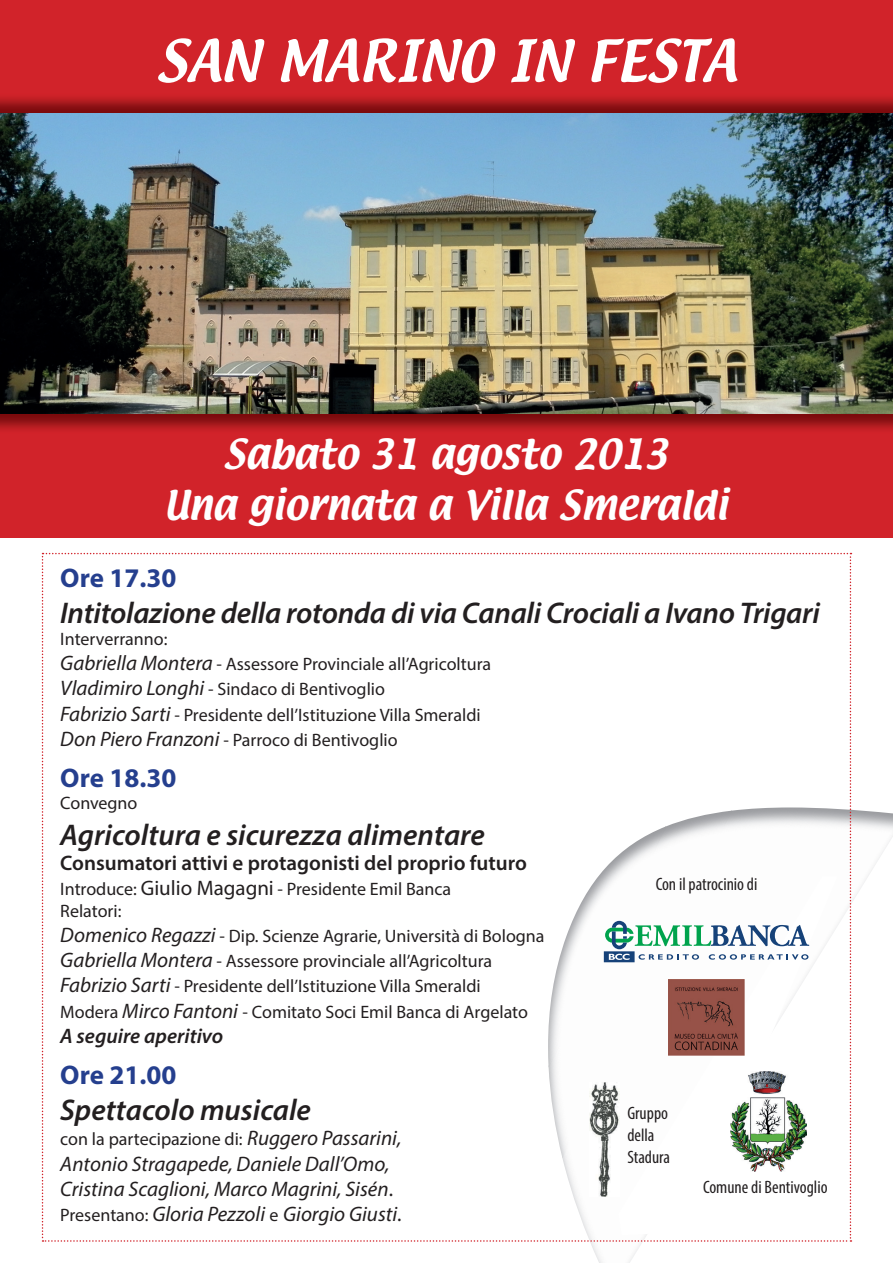
<style>
.page{position:relative;width:893px;height:1263px;background:#fff}
.page>*{position:absolute;margin:0;border:0;box-sizing:border-box;transform-origin:0 0}
.t1{font:51px "Textile";color:#fff}
.t2{font:36px/51px "Textile";color:#fff;text-align:center}
.t3{font:italic 600 30px "Myriad Pro";letter-spacing:-.01em;color:#231f20}
.t4{font:700 27px "Myriad Pro";color:#253f8e}
.t5{font:italic 21px/25.2px "Myriad Pro";color:#231f20}
.t6{font:600 21px "Myriad Pro";color:#231f20}
.t7{font:italic 600 21px "Myriad Pro";color:#231f20}
.t8{font:18px/25.2px "Myriad Pro";color:#231f20}
.t9{font:condensed 18px/21.6px "Myriad Pro";color:#231f20}
.s1{font-style:italic;font-size:21px}
.s2{font-size:21px}
.s3{font-style:normal}
.s4{font-style:normal;font-size:18px}
</style>
<div class="page">
<img style="left:590px;top:809px;width:303px;height:454px">
<img style="left:0;top:0;width:893px;height:538px">
<img style="left:0;top:415px;width:893px;height:1px">
<svg style="left:42px;top:553px;width:809px;height:689px"></svg>
<img style="left:668px;top:979px;width:77px;height:77px">
<img style="left:731px;top:1072px;width:76px;height:100px">
<img style="left:589px;top:1082px;width:30px;height:114px">
<h1 class="t1" style="left:156px;top:25px;width:582px">SAN MARINO IN FESTA</h1>
<h2 class="t2" style="left:164px;top:430px;width:565px">Sabato 31 agosto 2013<br>Una giornata a Villa Smeraldi</h2>
<h3 class="t4" style="left:60px;top:561px;width:118px">Ore 17.30</h3>
<h3 class="t3" style="left:60px;top:594px;width:761px">Intitolazione della rotonda di via Canali Crociali a Ivano Trigari</h3>
<p class="t8" style="left:60px;top:626px;width:432px">Interverranno:<br><span class="s1">Gabriella Montera</span> - Assessore Provinciale all’Agricoltura <span class="s1">Vladimiro Longhi</span> - Sindaco di Bentivoglio<br><span class="s1">Fabrizio Sarti</span> - Presidente dell’Istituzione Villa Smeraldi <span class="s1">Don Piero Franzoni</span> - Parroco di Bentivoglio</p>
<h3 class="t4" style="left:60px;top:760px;width:118px">Ore 18.30</h3>
<p class="t8" style="left:60px;top:790px;width:79px">Convegno</p>
<h3 class="t3" style="left:60px;top:816px;width:426px">Agricoltura e sicurezza alimentare</h3>
<p class="t6" style="left:60px;top:849px;width:468px">Consumatori attivi e protagonisti del proprio futuro</p>
<p class="t8" style="left:60px;top:878px;width:392px;line-height:21.6px">Introduce: <span class="s2">Giulio Magagni</span> - Presidente Emil Banca<br>Relatori:</p>
<p class="t8" style="left:60px;top:923px;width:486px"><span class="s1">Domenico Regazzi</span> - Dip. Scienze Agrarie, Università di Bologna <span class="s1">Gabriella Montera</span> - Assessore provinciale all’Agricoltura <span class="s1">Fabrizio Sarti</span> - Presidente dell’Istituzione Villa Smeraldi<br>Modera <span class="s1">Mirco Fantoni</span> - Comitato Soci Emil Banca di Argelato</p>
<p class="t7" style="left:60px;top:1022px;width:165px">A seguire aperitivo</p>
<h3 class="t4" style="left:60px;top:1057px;width:118px">Ore 21.00</h3>
<h3 class="t3" style="left:60px;top:1091px;width:252px">Spettacolo musicale</h3>
<p class="t8" style="left:60px;top:1126px;width:343px">con la partecipazione di: <span class="s1">Ruggero Passarini,</span></p>
<p class="t5" style="left:60px;top:1150px;width:343px">Antonio Stragapede, Daniele Dall’Omo,<br>Cristina Scaglioni, Marco Magrini, Sisén<span class="s3">.<br></span><span class="s4">Presentano:</span> Gloria Pezzoli <span class="s4">e</span> Giorgio Giusti<span class="s3">.</span></p>
<p class="t9" style="left:656px;top:872px;width:103px">Con il patrocinio di</p>
<p class="t9" style="left:627px;top:1102px;width:44px">Gruppo della<br>Stadura</p>
<p class="t9" style="left:703px;top:1176px;width:126px">Comune di Bentivoglio</p>
</div>
